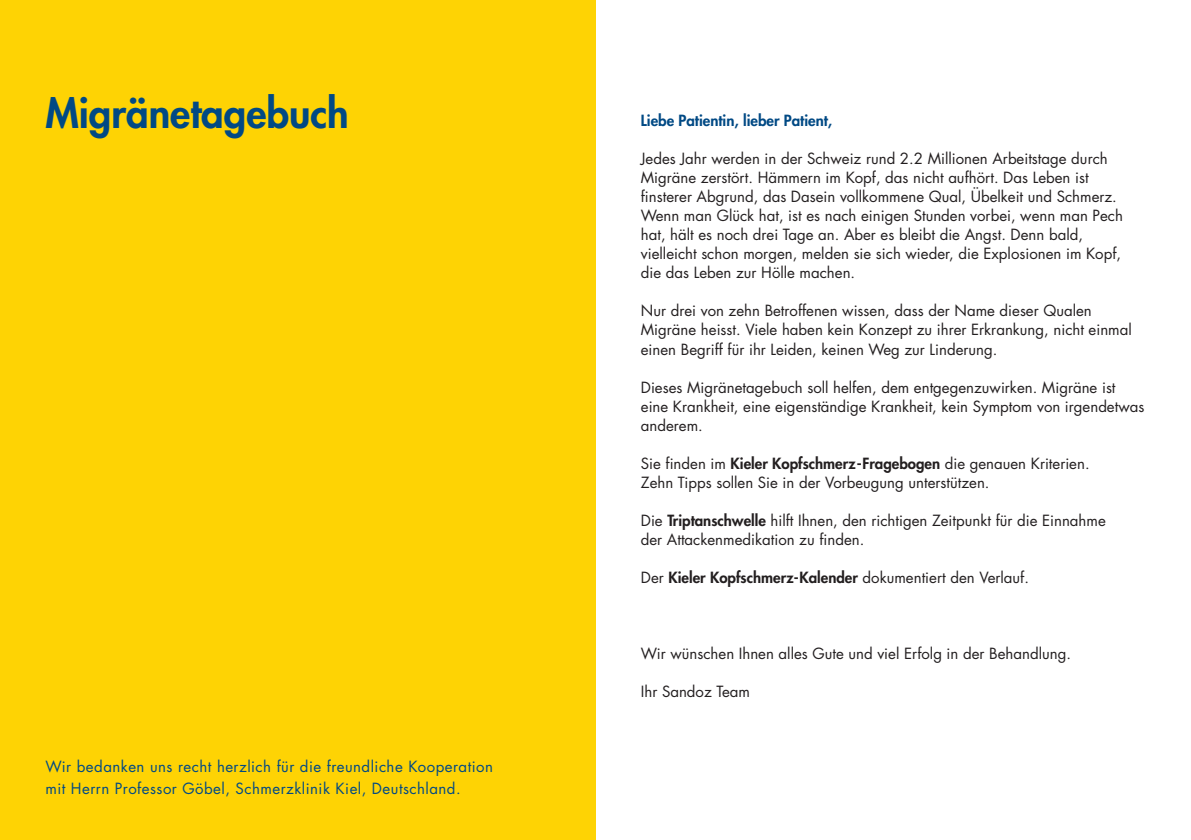
<style>
.page{position:relative;width:1191px;height:840px;background:#fff}
.page>*{position:absolute;margin:0;border:0;box-sizing:border-box;transform-origin:0 0}
.t1{font:800 40px "Futura";color:#014984}
.t2{font:15px/19px "Futura";color:#231f20}
.t3{font:15px/22px "Futura";letter-spacing:.03em;color:#014984}
.t4{font:800 15px "Futura";color:#014984}
.s1{font-weight:800}
</style>
<div class="page">
<div style="left:0;top:0;width:595px;height:839px;background:#fed304"></div>
<h1 class="t1" style="left:45px;top:94px;width:305px">Migränetagebuch</h1>
<p class="t3" style="left:45px;top:756px;width:449px">Wir bedanken uns recht herzlich für die freundliche Kooperation mit Herrn Professor Göbel, Schmerzklinik Kiel, Deutschland.</p>
<p class="t4" style="left:641px;top:113px;width:193px">Liebe Patientin, lieber Patient,</p>
<p class="t2" style="left:641px;top:150px;width:483px">Jedes Jahr werden in der Schweiz rund 2.2 Millionen Arbeitstage durch Migräne zerstört. Hämmern im Kopf, das nicht aufhört. Das Leben ist finsterer Abgrund, das Dasein vollkommene Qual, Übelkeit und Schmerz.<br>Wenn man Glück hat, ist es nach einigen Stunden vorbei, wenn man Pech hat, hält es noch drei Tage an. Aber es bleibt die Angst. Denn bald, vielleicht schon morgen, melden sie sich wieder, die Explosionen im Kopf, die das Leben zur Hölle machen.</p>
<p class="t2" style="left:641px;top:302px;width:492px">Nur drei von zehn Betroffenen wissen, dass der Name dieser Qualen<br>Migräne heisst. Viele haben kein Konzept zu ihrer Erkrankung, nicht einmal einen Begriff für ihr Leiden, keinen Weg zur Linderung.</p>
<p class="t2" style="left:641px;top:378px;width:505px">Dieses Migränetagebuch soll helfen, dem entgegenzuwirken. Migräne ist eine Krankheit, eine eigenständige Krankheit, kein Symptom von irgendetwas anderem.</p>
<p class="t2" style="left:641px;top:454px;width:450px">Sie finden im <span class="s1">Kieler Kopfschmerz-Fragebogen</span> die genauen Kriterien.<br>Zehn Tipps sollen Sie in der Vorbeugung unterstützen.</p>
<p class="t2" style="left:641px;top:511px;width:466px">Die <span class="s1">Triptanschwelle</span> hilft Ihnen, den richtigen Zeitpunkt für die Einnahme der Attackenmedikation zu finden.</p>
<p class="t2" style="left:641px;top:568px;width:389px">Der <span class="s1">Kieler Kopfschmerz-Kalender</span> dokumentiert den Verlauf.</p>
<p class="t2" style="left:641px;top:644px;width:431px">Wir wünschen Ihnen alles Gute und viel Erfolg in der Behandlung.</p>
<p class="t2" style="left:641px;top:682px;width:111px">Ihr Sandoz Team</p>
</div>
